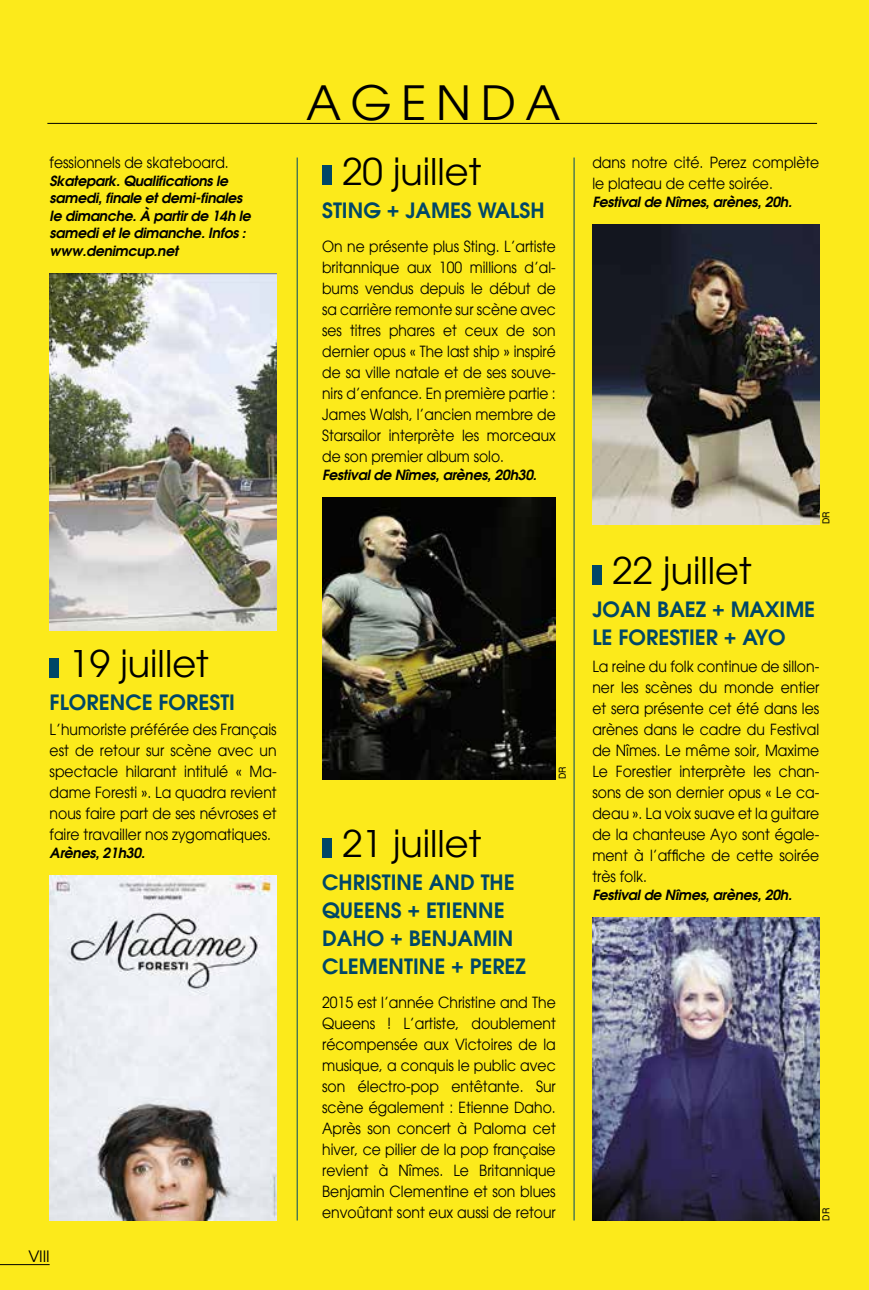
<style>
.page{position:relative;width:869px;height:1290px;background:#fff}
.page>*{position:absolute;margin:0;border:0;box-sizing:border-box;transform-origin:0 0}
.t1{font:47.25px "Avant Garde";letter-spacing:.2em;color:#000}
.Date_-_Agenda{font:36.75px "Avant Garde";color:#000}
.titre_ok_agenda{font:600 21px/28px "Avant Garde";color:#004767}
.t2{font:15.75px "Avant Garde";color:#000}
.Texte_courant{font:15.4px/21px "Avant Garde";color:#000;text-align:justify;scale:.91 1}
.Texte_courant-2{font:15.4px/21px "Avant Garde";color:#000;text-align:justify;scale:.9 1}
.titre_ok_agenda-2{font:15.4px "Avant Garde";color:#000;scale:.91 1}
.Infos_-_Agenda{font:italic 600 14px/17.5px "Avant Garde";color:#000}
.Crédit{font:9.62px "Helvetica LT Std";color:#000;scale:.91 1}
</style>
<div class="page">
<div style="left:0;top:0;width:868px;height:1290px;background:#fcea1b"></div>
<hr style="left:0;top:1264px;width:50px;height:1px;background:#000">
<hr style="left:297px;top:158px;width:1px;height:1062px;background:#004767">
<hr style="left:573px;top:158px;width:1px;height:1062px;background:#004767">
<hr style="left:47px;top:123px;width:769px;height:1px;background:#000">
<img style="left:50px;top:273px;width:226px;height:357px">
<div style="left:50px;top:658px;width:9px;height:19px;background:#004767"></div>
<img style="left:50px;top:875px;width:226px;height:345px">
<div style="left:322px;top:166px;width:10px;height:19px;background:#004767"></div>
<img style="left:322px;top:497px;width:233px;height:282px">
<div style="left:322px;top:838px;width:10px;height:19px;background:#004767"></div>
<img style="left:592px;top:224px;width:227px;height:300px">
<div style="left:592px;top:565px;width:9px;height:19px;background:#004767"></div>
<img style="left:592px;top:917px;width:227px;height:303px">
<p class="titre_ok_agenda-2" style="left:50px;top:153px;width:198px">fessionnels de skateboard.</p>
<p class="Infos_-_Agenda" style="left:50px;top:171px;width:206px">Skatepark.Qualificationsle samedi,finale etdemi-finales le dimanche.À partirde 14h le samedietle dimanche.Infos : www.denimcup.net</p>
<p class="Date_-_Agenda" style="left:69px;top:642px;width:141px">19 juillet</p>
<p class="titre_ok_agenda" style="left:50px;top:688px;width:187px">FLORENCE FORESTI</p>
<p class="Texte_courant" style="left:50px;top:719px;width:251px">L’humoriste préférée des Français est de retour sur scène avec un spectacle hilarant intitulé « Ma&shy;dame Foresti ». La quadra revient nous faire part de ses névroses et faire travailler nos zygomatiques.</p>
<p class="Infos_-_Agenda" style="left:50px;top:843px;width:100px">Arènes,21h30.</p>
<p class="t2" style="left:28px;top:1247px;width:23px">VIII</p>
<p class="t1" style="left:306px;top:74px;width:255px">AGENDA</p>
<p class="Date_-_Agenda" style="left:342px;top:150px;width:141px">20 juillet</p>
<p class="titre_ok_agenda" style="left:322px;top:196px;width:224px">STING + JAMES WALSH</p>
<p class="Texte_courant-2" style="left:322px;top:236px;width:261px">On ne présente plus Sting. L’artiste britannique aux 100 millions d’al&shy;bums vendus depuis le début de sa carrière remonte sur scène avec ses titres phares et ceux de son dernier opus « The last ship » inspiré de sa ville natale et de ses souve&shy;nirs d’enfance. En première partie :<br>James Walsh, l’ancien membre de Starsailor interprète les morceaux de son premier album solo.</p>
<p class="Infos_-_Agenda" style="left:322px;top:465px;width:219px">Festivalde Nîmes,arènes,20h30.</p>
<p class="Crédit" style="left:556px;top:779px;width:15px;rotate:-90deg">DR</p>
<p class="Date_-_Agenda" style="left:342px;top:822px;width:141px">21 juillet</p>
<p class="titre_ok_agenda" style="left:322px;top:868px;width:205px">CHRISTINE AND THE<br>QUEENS + ETIENNE<br>DAHO + BENJAMIN<br>CLEMENTINE + PEREZ</p>
<p class="Texte_courant" style="left:322px;top:992px;width:258px">2015 est l’année Christine and The Queens ! L’artiste, doublement récompensée aux Victoires de la musique, a conquis le public avec son électro-pop entêtante. Sur scène également : Etienne Daho.<br>Après son concert à Paloma cet hiver, ce pilier de la pop française revient à Nîmes. Le Britannique Benjamin Clementine et son blues envoûtant sont eux aussi de retour</p>
<p class="Texte_courant" style="left:592px;top:152px;width:251px">dans notre cité. Perez complète le plateau de cette soirée.</p>
<p class="Infos_-_Agenda" style="left:592px;top:192px;width:204px">Festivalde Nîmes,arènes,20h.</p>
<p class="Crédit" style="left:820px;top:524px;width:15px;rotate:-90deg">DR</p>
<p class="Date_-_Agenda" style="left:612px;top:549px;width:141px">22 juillet</p>
<p class="titre_ok_agenda" style="left:592px;top:595px;width:224px">JOAN BAEZ + MAXIME<br>LE FORESTIER + AYO</p>
<p class="Texte_courant" style="left:592px;top:656px;width:251px">La reine du folk continue de sillon&shy;ner les scènes du monde entier et sera présente cet été dans les arènes dans le cadre du Festival de Nîmes. Le même soir, Maxime Le Forestier interprète les chan&shy;sons de son dernier opus « Le ca&shy;deau ». La voix suave et la guitare de la chanteuse Ayo sont égale&shy;ment à l’affiche de cette soirée très folk.</p>
<p class="Infos_-_Agenda" style="left:592px;top:885px;width:204px">Festivalde Nîmes,arènes,20h.</p>
<p class="Crédit" style="left:820px;top:1220px;width:15px;rotate:-90deg">DR</p>
</div>
